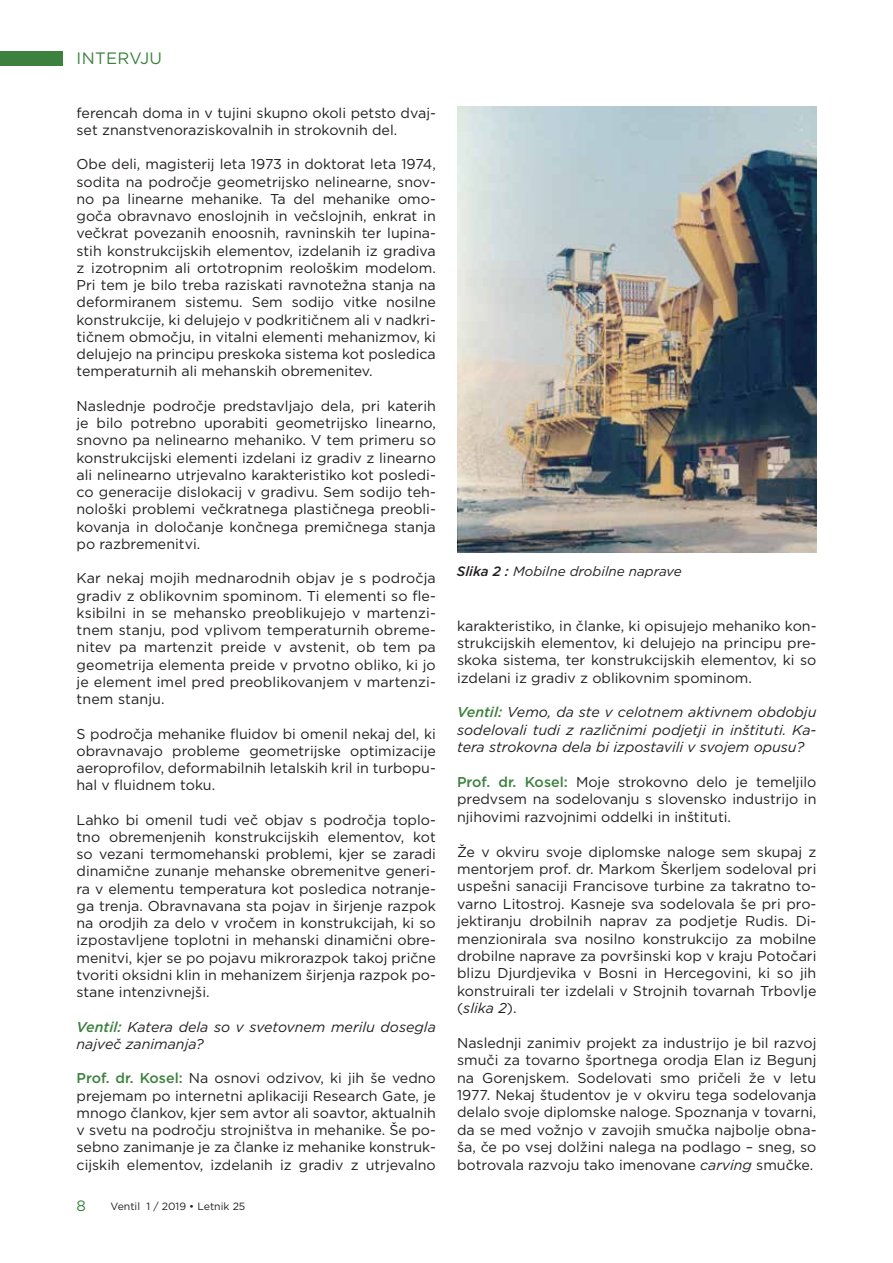
<style>
.page{position:relative;width:893px;height:1263px;background:#fff}
.page>*{position:absolute;margin:0;border:0;box-sizing:border-box;transform-origin:0 0}
.t1{font:16.5px "Gotham";letter-spacing:.02em;color:#3d813f}
.t2{font:15px "Gotham";color:#3d813f}
.t3{font:14.25px/17.2px "Gotham";color:#231f20;text-align:justify}
.t4{font:italic 14.25px/17.4px "Gotham";color:#231f20}
.t5{font:italic 13.5px "Gotham";color:#231f20}
.t6{font:10.5px "Gotham";color:#231f20}
.s1{font-weight:500;color:#3d813f}
.s2{font-weight:500}
.s3{font-style:italic}
</style>
<div class="page">
<div style="left:0;top:51px;width:62px;height:14px;background:#3d813f"></div>
<img style="left:457px;top:106px;width:360px;height:447px">
<p class="t1" style="left:77px;top:48px;width:87px">INTERVJU</p>
<p class="t3" style="left:77px;top:104px;width:361px">ferencah doma in v tujini skupno okoli petsto dvaj&shy;set znanstvenoraziskovalnih in strokovnih del.</p>
<p class="t3" style="left:77px;top:155px;width:361px">Obe deli, magisterij leta 1973 in doktorat leta 1974, sodita na področje geometrijsko nelinearne, snov&shy;no pa linearne mehanike. Ta del mehanike omo&shy;goča obravnavo enoslojnih in večslojnih, enkrat in večkrat povezanih enoosnih, ravninskih ter lupina&shy;stih konstrukcijskih elementov, izdelanih iz gradiva z izotropnim ali ortotropnim reološkim modelom.<br>Pri tem je bilo treba raziskati ravnotežna stanja na deformiranem sistemu. Sem sodijo vitke nosilne konstrukcije, ki delujejo v podkritičnem ali v nadkri&shy;tičnem območju, in vitalni elementi mehanizmov, ki delujejo na principu preskoka sistema kot posledica temperaturnih ali mehanskih obremenitev.</p>
<p class="t3" style="left:77px;top:397px;width:361px">Naslednje področje predstavljajo dela, pri katerih je bilo potrebno uporabiti geometrijsko linearno, snovno pa nelinearno mehaniko. V tem primeru so konstrukcijski elementi izdelani iz gradiv z linearno ali nelinearno utrjevalno karakteristiko kot posledi&shy;co generacije dislokacij v gradivu. Sem sodijo teh&shy;nološki problemi večkratnega plastičnega preobli&shy;kovanja in določanje končnega premičnega stanja po razbremenitvi.</p>
<p class="t3" style="left:77px;top:569px;width:361px">Kar nekaj mojih mednarodnih objav je s področja gradiv z oblikovnim spominom. Ti elementi so fle&shy;ksibilni in se mehansko preoblikujejo v martenzi&shy;tnem stanju, pod vplivom temperaturnih obreme&shy;nitev pa martenzit preide v avstenit, ob tem pa geometrija elementa preide v prvotno obliko, ki jo je element imel pred preoblikovanjem v martenzi&shy;tnem stanju.</p>
<p class="t3" style="left:77px;top:724px;width:361px">S področja mehanike fluidov bi omenil nekaj del, ki obravnavajo probleme geometrijske optimizacije aeroprofilov, deformabilnih letalskih kril in turbopu&shy;hal v fluidnem toku.</p>
<p class="t3" style="left:77px;top:811px;width:361px">Lahko bi omenil tudi več objav s področja toplo&shy;tno obremenjenih konstrukcijskih elementov, kot so vezani termomehanski problemi, kjer se zaradi dinamične zunanje mehanske obremenitve generi&shy;ra v elementu temperatura kot posledica notranje&shy;ga trenja. Obravnavana sta pojav in širjenje razpok na orodjih za delo v vročem in konstrukcijah, ki so izpostavljene toplotni in mehanski dinamični obre&shy;menitvi, kjer se po pojavu mikrorazpok takoj prične tvoriti oksidni klin in mehanizem širjenja razpok po&shy;stane intenzivnejši.</p>
<p class="t4" style="left:77px;top:1018px;width:361px"><span class="s1">Ventil:</span> Katera dela so v svetovnem merilu dosegla največ zanimanja?</p>
<p class="t3" style="left:77px;top:1069px;width:361px"><span class="s1">Prof. dr. Kosel:</span> Na osnovi odzivov, ki jih še vedno prejemam po internetni aplikaciji Research Gate, je mnogo člankov, kjer sem avtor ali soavtor, aktualnih v svetu na področju strojništva in mehanike. Še po&shy;sebno zanimanje je za članke iz mehanike konstruk&shy;cijskih elementov, izdelanih iz gradiv z utrjevalno</p>
<p class="t2" style="left:77px;top:1196px;width:11px">8</p>
<p class="t6" style="left:111px;top:1199px;width:136px">Ventil 1 / 2019 • Letnik 25</p>
<p class="t5" style="left:457px;top:563px;width:226px"><span class="s2">Slika 2 :</span> Mobilne drobilne naprave</p>
<p class="t3" style="left:457px;top:616px;width:361px">karakteristiko, in članke, ki opisujejo mehaniko kon&shy;strukcijskih elementov, ki delujejo na principu pre&shy;skoka sistema, ter konstrukcijskih elementov, ki so izdelani iz gradiv z oblikovnim spominom.</p>
<p class="t4" style="left:457px;top:703px;width:361px;text-align:justify"><span class="s1">Ventil:</span> Vemo, da ste v celotnem aktivnem obdobju sodelovali tudi z različnimi podjetji in inštituti. Ka&shy;tera strokovna dela bi izpostavili v svojem opusu?</p>
<p class="t3" style="left:457px;top:773px;width:361px"><span class="s1">Prof. dr. Kosel:</span> Moje strokovno delo je temeljilo predvsem na sodelovanju s slovensko industrijo in njihovimi razvojnimi oddelki in inštituti.</p>
<p class="t3" style="left:457px;top:842px;width:361px">Že v okviru svoje diplomske naloge sem skupaj z mentorjem prof. dr. Markom Škerljem sodeloval pri uspešni sanaciji Francisove turbine za takratno to&shy;varno Litostroj. Kasneje sva sodelovala še pri pro&shy;jektiranju drobilnih naprav za podjetje Rudis. Di&shy;menzionirala sva nosilno konstrukcijo za mobilne drobilne naprave za površinski kop v kraju Potočari blizu Djurdjevika v Bosni in Hercegovini, ki so jih konstruirali ter izdelali v Strojnih tovarnah Trbovlje (<span class="s3">slika 2</span>).</p>
<p class="t3" style="left:457px;top:1034px;width:361px">Naslednji zanimiv projekt za industrijo je bil razvoj smuči za tovarno športnega orodja Elan iz Begunj na Gorenjskem. Sodelovati smo pričeli že v letu 1977. Nekaj študentov je v okviru tega sodelovanja delalo svoje diplomske naloge. Spoznanja v tovarni, da se med vožnjo v zavojih smučka najbolje obna&shy;ša, če po vsej dolžini nalega na podlago – sneg, so botrovala razvoju tako imenovane <span class="s3">carving</span> smučke.</p>
</div>
